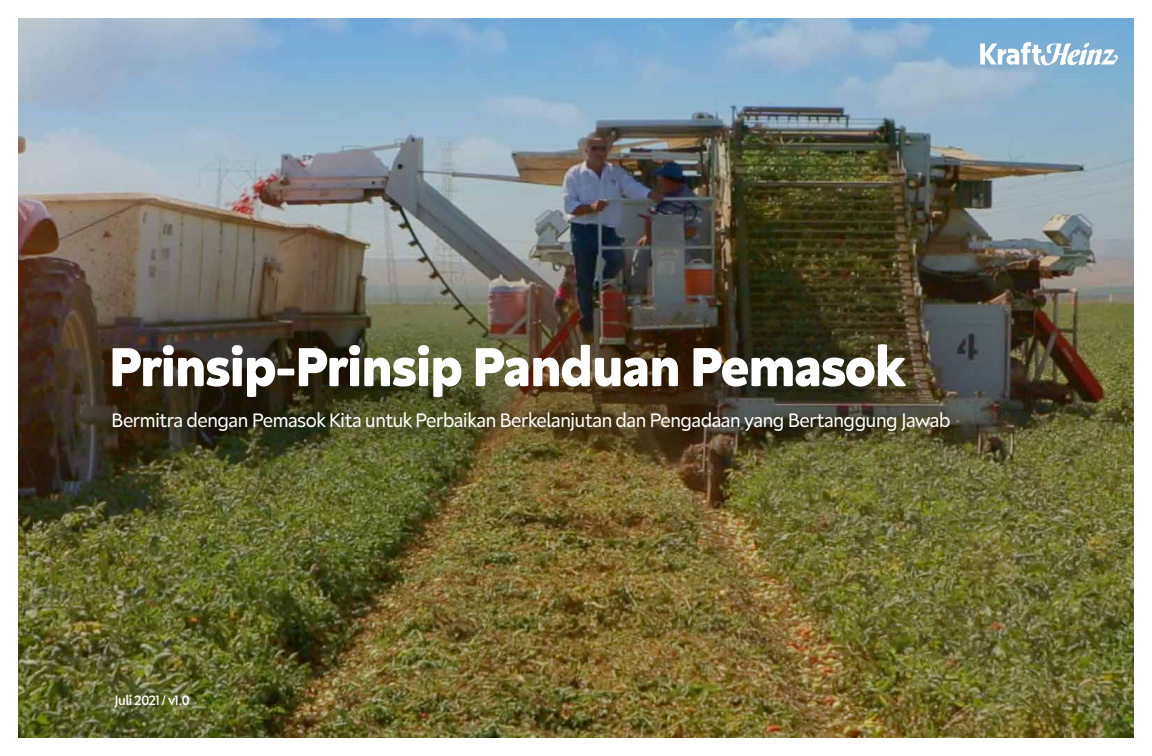
<style>
.page{position:relative;width:1152px;height:756px;background:#fff}
.page>*{position:absolute;margin:0;border:0;box-sizing:border-box;transform-origin:0 0}
.t1{font:800 56px "Neufreit";letter-spacing:-.04em;color:#fff}
.t2{font:20px "Neufreit";letter-spacing:-.035em;color:#fff}
.t3{font:500 14px "Neufreit";letter-spacing:-.035em;color:#fff}
</style>
<div class="page">
<img style="left:18px;top:18px;width:1116px;height:720px">
<div style="left:0;top:219px;width:1031px;height:303px;background:#000;opacity:.3"></div>
<svg style="left:980px;top:42px;width:138px;height:25px"></svg>
<div style="left:94px;top:394px;width:875px;height:56px;background:#000;opacity:.32"></div>
<h1 class="t1" style="left:108px;top:334px;width:799px">Prinsip-Prinsip Panduan Pemasok</h1>
<p class="t2" style="left:111px;top:408px;width:841px">Bermitra dengan Pemasok Kita untuk Perbaikan Berkelanjutan dan Pengadaan yang Bertanggung Jawab</p>
<p class="t3" style="left:115px;top:692px;width:77px">Juli 2021 / v1.0</p>
</div>
